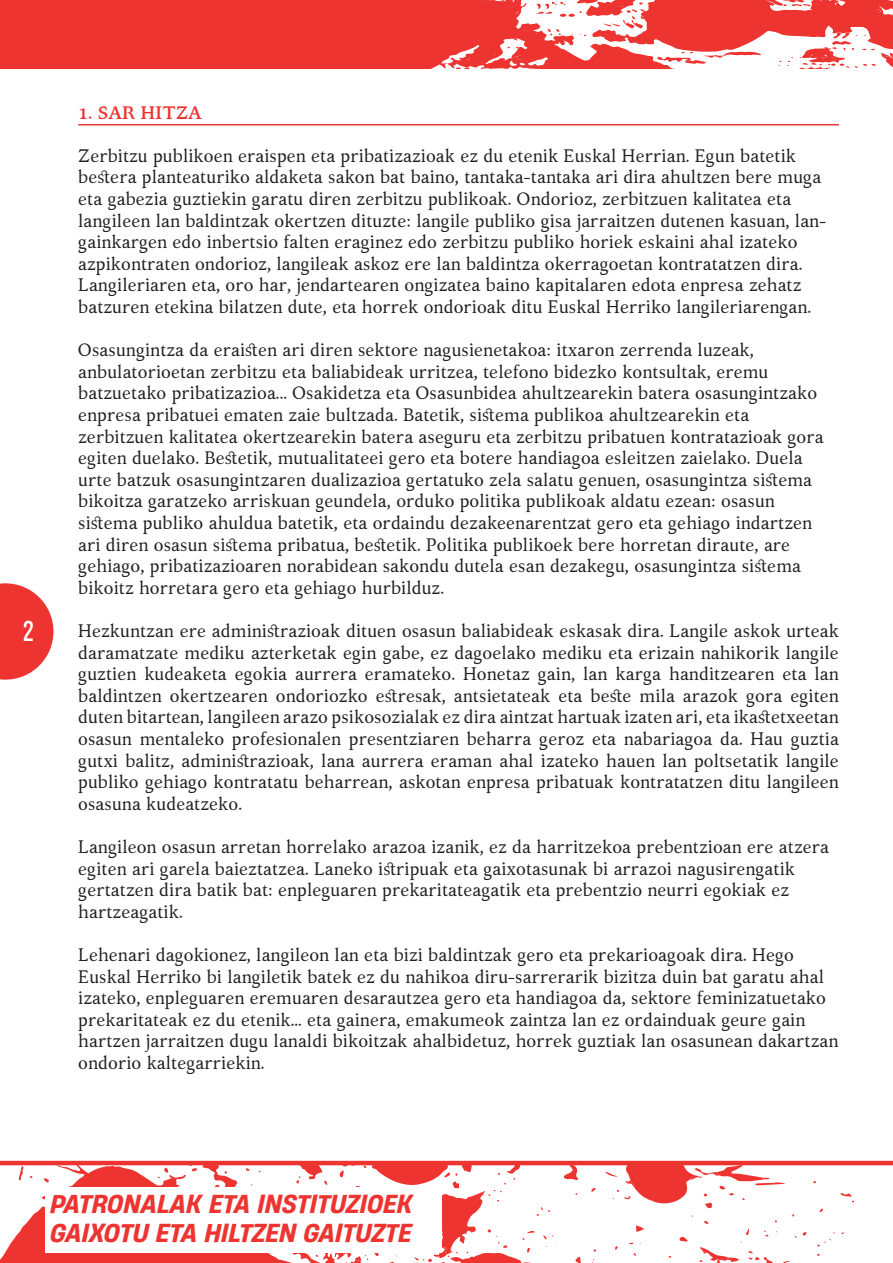
<style>
.page{position:relative;width:893px;height:1263px;background:#fff}
.page>*{position:absolute;margin:0;border:0;box-sizing:border-box;transform-origin:0 0}
.t1{font:27px "Heading Pro";color:#fff}
.t2{font:italic 500 24.45px/29.4px "Heading Now Trial 65";color:#ee3430}
.t3{font:18px/21.6px "Kelvinch";color:#231f20}
.t4{font:700 18px "Kelvinch";color:#ee3430}
</style>
<div class="page">
<svg style="left:0;top:1165px;width:275px;height:98px;fill:#ee3430"></svg>
<svg style="left:19px;top:1166px;width:5px;height:14px"></svg>
<svg style="left:246px;top:1168px;width:4px;height:3px"></svg>
<svg style="left:41px;top:1192px;width:4px;height:7px"></svg>
<svg style="left:30px;top:1165px;width:59px;height:17px"></svg>
<svg style="left:840px;top:1193px;width:14px;height:9px"></svg>
<svg style="left:158px;top:1165px;width:45px;height:14px"></svg>
<svg style="left:817px;top:1239px;width:14px;height:7px"></svg>
<svg style="left:246px;top:1184px;width:21px;height:3px"></svg>
<svg style="left:275px;top:1165px;width:522px;height:98px"></svg>
<div style="left:45px;top:1187px;width:397px;height:65px;background:#fff"></div>
<hr style="left:0;top:1161px;width:893px;height:4px;background:#ee3430">
<svg style="left:0;top:583px;width:53px;height:97px"></svg>
<div style="left:0;top:0;width:439px;height:68px;background:#ee3430"></div>
<svg style="left:439px;top:0;width:454px;height:68px"></svg>
<hr style="left:78px;top:124px;width:761px;height:1px;background:#ee3430">
<h1 class="t1" style="left:23px;top:615px;width:13px">2</h1>
<p class="t4" style="left:78px;top:99px;width:125px">1. SAR HITZA</p>
<p class="t3" style="left:78px;top:145px;width:750px">Zerbitzu publikoen eraispen eta pribatizazioak ez du etenik Euskal Herrian. Egun batetik bestera planteaturiko aldaketa sakon bat baino, tantaka-tantaka ari dira ahultzen bere muga eta gabezia guztiekin garatu diren zerbitzu publikoak. Ondorioz, zerbitzuen kalitatea eta langileen lan baldintzak okertzen dituzte: langile publiko gisa jarraitzen dutenen kasuan, lan&shy;gainkargen edo inbertsio falten eraginez edo zerbitzu publiko horiek eskaini ahal izateko azpikontraten ondorioz, langileak askoz ere lan baldintza okerragoetan kontratatzen dira.<br>Langileriaren eta, oro har, jendartearen ongizatea baino kapitalaren edota enpresa zehatz batzuren etekina bilatzen dute, eta horrek ondorioak ditu Euskal Herriko langileriarengan.</p>
<p class="t3" style="left:78px;top:339px;width:747px">Osasungintza da eraisten ari diren sektore nagusienetakoa: itxaron zerrenda luzeak, anbulatorioetan zerbitzu eta baliabideak urritzea, telefono bidezko kontsultak, eremu batzuetako pribatizazioa... Osakidetza eta Osasunbidea ahultzearekin batera osasungintzako enpresa pribatuei ematen zaie bultzada. Batetik, sistema publikoa ahultzearekin eta zerbitzuen kalitatea okertzearekin batera aseguru eta zerbitzu pribatuen kontratazioak gora egiten duelako. Bestetik, mutualitateei gero eta botere handiagoa esleitzen zaielako. Duela urte batzuk osasungintzaren dualizazioa gertatuko zela salatu genuen, osasungintza sistema bikoitza garatzeko arriskuan geundela, orduko politika publikoak aldatu ezean: osasun sistema publiko ahuldua batetik, eta ordaindu dezakeenarentzat gero eta gehiago indartzen ari diren osasun sistema pribatua, bestetik. Politika publikoek bere horretan diraute, are gehiago, pribatizazioaren norabidean sakondu dutela esan dezakegu, osasungintza sistema bikoitz horretara gero eta gehiago hurbilduz.</p>
<p class="t3" style="left:78px;top:620px;width:762px;text-align:justify">Hezkuntzan ere administrazioak dituen osasun baliabideak eskasak dira. Langile askok urteak daramatzate mediku azterketak egin gabe, ez dagoelako mediku eta erizain nahikorik langile guztien kudeaketa egokia aurrera eramateko. Honetaz gain, lan karga handitzearen eta lan baldintzen okertzearen ondoriozko estresak, antsietateak eta beste mila arazok gora egiten duten bitartean, langileen arazo psikosozialak ez dira aintzat hartuak izaten ari, eta ikastetxeetan osasun mentaleko profesionalen presentziaren beharra geroz eta nabariagoa da. Hau guztia gutxi balitz, administrazioak, lana aurrera eraman ahal izateko hauen lan poltsetatik langile publiko gehiago kontratatu beharrean, askotan enpresa pribatuak kontratatzen ditu langileen osasuna kudeatzeko.</p>
<p class="t3" style="left:78px;top:836px;width:752px">Langileon osasun arretan horrelako arazoa izanik, ez da harritzekoa prebentzioan ere atzera egiten ari garela baieztatzea. Laneko istripuak eta gaixotasunak bi arrazoi nagusirengatik gertatzen dira batik bat: enpleguaren prekaritateagatik eta prebentzio neurri egokiak ez hartzeagatik.</p>
<p class="t3" style="left:78px;top:944px;width:762px">Lehenari dagokionez, langileon lan eta bizi baldintzak gero eta prekarioagoak dira. Hego Euskal Herriko bi langiletik batek ez du nahikoa diru-sarrerarik bizitza duin bat garatu ahal izateko, enpleguaren eremuaren desarautzea gero eta handiagoa da, sektore feminizatuetako prekaritateak ez du etenik... eta gainera, emakumeok zaintza lan ez ordainduak geure gain hartzen jarraitzen dugu lanaldi bikoitzak ahalbidetuz, horrek guztiak lan osasunean dakartzan ondorio kaltegarriekin.</p>
<h2 class="t2" style="left:50px;top:1188px;width:364px">PATRONALAK ETA INSTITUZIOEK<br>GAIXOTU ETA HILTZEN GAITUZTE</h2>
</div>
